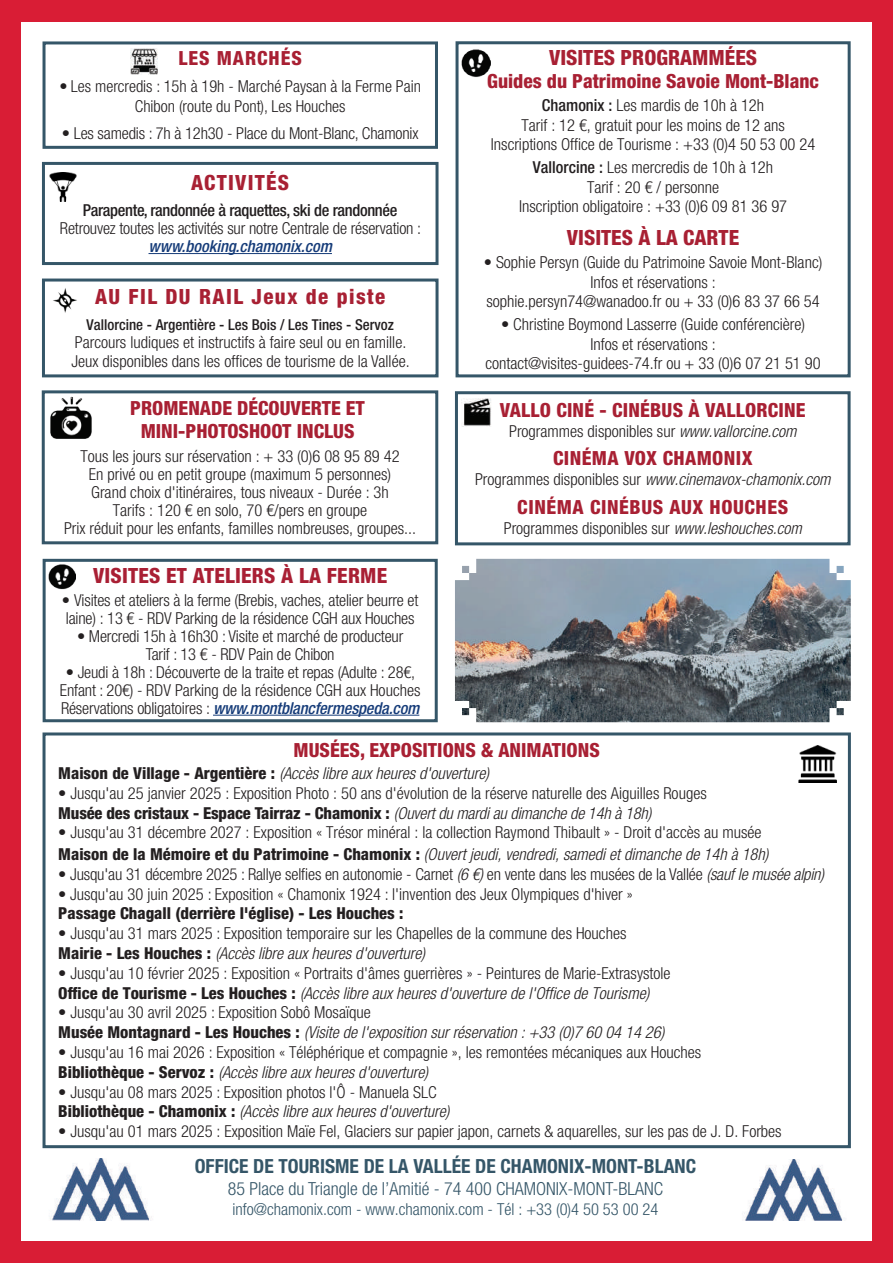
<style>
.page{position:relative;width:893px;height:1263px;background:#fff}
.page>*{position:absolute;margin:0;border:0;box-sizing:border-box;transform-origin:0 0}
.t1{font:800 condensed 21px "Helvetica Neue LT Std";color:#a82033}
.t2{font:800 condensed 21px "Helvetica Neue LT Std";letter-spacing:.01em;color:#a91f34}
.t3{font:800 condensed 21px "Helvetica Neue LT Std";letter-spacing:.07em;color:#a82033}
.t4{font:800 condensed 21px "Helvetica Neue LT Std";letter-spacing:.06em;color:#a82033}
.t5{font:800 condensed 19.5px/23.4px "Helvetica Neue LT Std";color:#a82033;text-align:center}
.t6{font:700 condensed 19.5px "Helvetica Neue LT Std";color:#355668}
.t7{font:800 condensed 19.5px "Helvetica Neue LT Std";letter-spacing:.03em;color:#a82033}
.t8{font:800 condensed 19.5px "Helvetica Neue LT Std";letter-spacing:.02em;color:#a82033}
.t9{font:800 condensed 19.5px "Helvetica Neue LT Std";letter-spacing:.05em;color:#a82033}
.t10{font:300 condensed 18px "Helvetica Neue LT Std";color:#355668}
.t11{font:300 condensed 16.5px/19.8px "Helvetica Neue LT Std";color:#231f20;text-align:center}
.t12{font:italic 300 condensed 16.5px/19.8px "Helvetica Neue LT Std";color:#231f20}
.t13{font:300 condensed 16.5px "Helvetica Neue LT Std";color:#355668}
.t14{font:800 condensed 16.5px "Helvetica Neue LT Std";color:#231f20}
.t15{font:500 condensed 16.5px "Helvetica Neue LT Std";letter-spacing:-.02em;color:#231f20}
.t16{font:italic 500 condensed 16.5px "Helvetica Neue LT Std";color:#163c79}
.t17{font:500 condensed 15px "Helvetica Neue LT Std";color:#231f20}
.s1{font-weight:500;font-style:italic;color:#163c79}
.s2{font-weight:500}
.s3{font-style:italic}
.s4{font-style:normal}
.s5{font-weight:800;font-style:normal}
.s6{font-weight:800}
</style>
<div class="page">
<div style="left:0;top:0;width:893px;height:21px;background:#d91d35"></div>
<div style="left:0;top:1242px;width:893px;height:21px;background:#d91d35"></div>
<div style="left:0;top:1px;width:20px;height:1262px;background:#d91d35"></div>
<div style="left:873px;top:0;width:20px;height:1263px;background:#d91d35"></div>
<div style="left:43px;top:41px;width:395px;height:108px;border:3px solid #355668"></div>
<img style="left:131px;top:49px;width:27px;height:25px">
<div style="left:455px;top:391px;width:396px;height:154px;border:3px solid #355668"></div>
<img style="left:463px;top:399px;width:28px;height:27px">
<svg style="left:42px;top:732px;width:809px;height:417px"></svg>
<img style="left:799px;top:745px;width:37px;height:38px">
<img style="left:744px;top:1159px;width:99px;height:61px">
<div style="left:42px;top:279px;width:397px;height:98px;border:3px solid #355668"></div>
<img style="left:53px;top:288px;width:24px;height:25px">
<img style="left:50px;top:1158px;width:102px;height:62px">
<div style="left:456px;top:41px;width:395px;height:336px;border:3px solid #355668"></div>
<div style="left:42px;top:390px;width:396px;height:154px;border:3px solid #355668"></div>
<img style="left:50px;top:397px;width:42px;height:42px">
<hr style="left:149px;top:253px;width:183px;height:1px;background:#163c79">
<div style="left:42px;top:162px;width:396px;height:103px;border:3px solid #355668"></div>
<img style="left:49px;top:172px;width:28px;height:29px">
<img style="left:455px;top:559px;width:396px;height:163px">
<img style="left:461px;top:49px;width:29px;height:28px">
<hr style="left:213px;top:715px;width:206px;height:1px;background:#163c79">
<div style="left:43px;top:559px;width:395px;height:163px;border:3px solid #355668"></div>
<img style="left:49px;top:564px;width:26px;height:25px">
<p class="t9" style="left:178px;top:46px;width:125px">LES MARCHÉS</p>
<p class="t11" style="left:60px;top:76px;width:363px">• Les mercredis : 15h à 19h - Marché Paysan à la Ferme Pain<br>Chibon (route du Pont), Les Houches</p>
<p class="t11" style="left:62px;top:123px;width:358px">• Les samedis : 7h à 12h30 - Place du Mont-Blanc, Chamonix</p>
<p class="t4" style="left:191px;top:170px;width:99px">ACTIVITÉS</p>
<p class="t15" style="left:83px;top:200px;width:316px">Parapente, randonnée à raquettes, ski de randonnée</p>
<p class="t11" style="left:60px;top:218px;width:363px">Retrouvez toutes les activités sur notre Centrale de réservation :</p>
<p class="t16" style="left:149px;top:236px;width:185px">www.booking.chamonix.com</p>
<p class="t3" style="left:95px;top:283px;width:292px">AU FIL DU RAIL Jeux de piste</p>
<p class="t17" style="left:87px;top:315px;width:309px">Vallorcine - Argentière - Les Bois / Les Tines - Servoz</p>
<p class="t11" style="left:71px;top:332px;width:340px;text-align:left">Parcours ludiques et instructifs à faire seul ou en famille.<br>Jeux disponibles dans les offices de tourisme de la Vallée.</p>
<p class="t5" style="left:130px;top:396px;width:236px">PROMENADE DÉCOUVERTE ET<br>MINI-PHOTOSHOOT INCLUS</p>
<p class="t11" style="left:64px;top:447px;width:354px;line-height:18px">Tous les jours sur réservation : + 33 (0)6 08 95 89 42<br>En privé ou en petit groupe (maximum 5 personnes)<br>Grand choix d'itinéraires, tous niveaux - Durée : 3h<br>Tarifs : 120 € en solo, 70 €/pers en groupe<br>Prix réduit pour les enfants, familles nombreuses, groupes...</p>
<p class="t2" style="left:93px;top:562px;width:296px">VISITES ET ATELIERS À LA FERME</p>
<p class="t11" style="left:62px;top:591px;width:358px;line-height:18px;text-align:left">• Visites et ateliers à la ferme (Brebis, vaches, atelier beurre et laine) : 13 € - RDV Parking de la résidence CGH aux Houches</p>
<p class="t11" style="left:77px;top:627px;width:328px;line-height:18px">• Mercredi 15h à 16h30 : Visite et marché de producteur<br>Tarif : 13 € - RDV Pain de Chibon</p>
<p class="t11" style="left:60px;top:663px;width:362px;line-height:17.7px">• Jeudi à 18h : Découverte de la traite et repas (Adulte : 28€,<br>Enfant : 20€) - RDV Parking de la résidence CGH aux Houches<br>Réservations obligatoires : <span class="s1">www.montblancfermespeda.com</span></p>
<p class="t1" style="left:549px;top:44px;width:210px">VISITES PROGRAMMÉES</p>
<p class="t5" style="left:487px;top:69px;width:333px">Guides du Patrimoine Savoie Mont-Blanc</p>
<p class="t11" style="left:491px;top:95px;width:326px"><span class="s2">Chamonix :</span> Les mardis de 10h à 12h<br>Tarif : 12 €, gratuit pour les moins de 12 ans<br>Inscriptions Office de Tourisme : +33 (0)4 50 53 00 24</p>
<p class="t11" style="left:519px;top:157px;width:270px"><span class="s2">Vallorcine :</span> Les mercredis de 10h à 12h<br>Tarif : 20 € / personne<br>Inscription obligatoire : +33 (0)6 09 81 36 97</p>
<p class="t1" style="left:567px;top:224px;width:174px">VISITES À LA CARTE</p>
<p class="t11" style="left:484px;top:252px;width:340px">• Sophie Persyn (Guide du Patrimoine Savoie Mont-Blanc)<br>Infos et réservations :<br>sophie.persyn74@wanadoo.fr ou + 33 (0)6 83 37 66 54</p>
<p class="t11" style="left:485px;top:314px;width:337px">• Christine Boymond Lasserre (Guide conférencière)<br>Infos et réservations :<br>contact@visites-guidees-74.fr ou + 33 (0)6 07 21 51 90</p>
<p class="t5" style="left:500px;top:398px;width:307px">VALLO CINÉ - CINÉBUS À VALLORCINE</p>
<p class="t11" style="left:509px;top:421px;width:289px">Programmes disponibles sur <span class="s3">www.vallorcine.com</span></p>
<p class="t8" style="left:553px;top:446px;width:201px">CINÉMA VOX CHAMONIX</p>
<p class="t12" style="left:475px;top:470px;width:357px"><span class="s4">Programmes disponibles sur</span> www.cinemavox-chamonix.com</p>
<p class="t7" style="left:517px;top:495px;width:272px">CINÉMA CINÉBUS AUX HOUCHES</p>
<p class="t11" style="left:504px;top:518px;width:300px">Programmes disponibles sur <span class="s3">www.leshouches.com</span></p>
<p class="t5" style="left:294px;top:738px;width:308px">MUSÉES, EXPOSITIONS &amp; ANIMATIONS</p>
<p class="t12" style="left:58px;top:764px;width:432px"><span class="s5">Maison de Village - Argentière :</span> (Accès libre aux heures d'ouverture)</p>
<p class="t11" style="left:58px;top:783px;width:650px;text-align:left">• Jusqu'au 25 janvier 2025 : Exposition Photo : 50 ans d'évolution de la réserve naturelle des Aiguilles Rouges<br><span class="s6">Musée des cristaux - Espace Tairraz - Chamonix :</span> <span class="s3">(Ouvert du mardi au dimanche de 14h à 18h)</span></p>
<p class="t11" style="left:58px;top:822px;width:712px;line-height:21.6px;text-align:left">• Jusqu'au 31 décembre 2027 : Exposition « Trésor minéral : la collection Raymond Thibault » - Droit d'accès au musée<br><span class="s6">Maison de la Mémoire et du Patrimoine - Chamonix :</span> <span class="s3">(Ouvert jeudi, vendredi, samedi et dimanche de 14h à 18h)</span></p>
<p class="t11" style="left:58px;top:864px;width:767px">• Jusqu'au 31 décembre 2025 : Rallye selfies en autonomie - Carnet <span class="s3">(6 €)</span> en vente dans les musées de la Vallée <span class="s3">(sauf le musée alpin)</span></p>
<p class="t11" style="left:58px;top:884px;width:576px">• Jusqu'au 30 juin 2025 : Exposition « Chamonix 1924 : l'invention des Jeux Olympiques d'hiver »</p>
<p class="t14" style="left:58px;top:903px;width:347px">Passage Chagall (derrière l'église) - Les Houches :</p>
<p class="t11" style="left:58px;top:923px;width:570px;text-align:left">• Jusqu'au 31 mars 2025 : Exposition temporaire sur les Chapelles de la commune des Houches<br><span class="s6">Mairie - Les Houches :</span> <span class="s3">(Accès libre aux heures d'ouverture)</span></p>
<p class="t11" style="left:58px;top:963px;width:614px;text-align:left">• Jusqu'au 10 février 2025 : Exposition « Portraits d'âmes guerrières » - Peintures de Marie-Extrasystole<br><span class="s6">Office de Tourisme - Les Houches :</span> <span class="s3">(Accès libre aux heures d'ouverture de l'Office de Tourisme)</span></p>
<p class="t12" style="left:58px;top:1003px;width:608px"><span class="s4">• Jusqu'au 30 avril 2025 : Exposition Sobô Mosaïque<br></span><span class="s5">Musée Montagnard - Les Houches :</span> (Visite de l'exposition sur réservation : +33 (0)7 60 04 14 26)</p>
<p class="t11" style="left:58px;top:1042px;width:644px;text-align:left">• Jusqu'au 16 mai 2026 : Exposition « Téléphérique et compagnie », les remontées mécaniques aux Houches<br><span class="s6">Bibliothèque - Servoz :</span> <span class="s3">(Accès libre aux heures d'ouverture)</span></p>
<p class="t11" style="left:58px;top:1082px;width:393px;text-align:left">• Jusqu'au 08 mars 2025 : Exposition photos l'Ô - Manuela SLC<br><span class="s6">Bibliothèque - Chamonix :</span> <span class="s3">(Accès libre aux heures d'ouverture)</span></p>
<p class="t11" style="left:58px;top:1121px;width:725px">• Jusqu'au 01 mars 2025 : Exposition Maïe Fel, Glaciers sur papier japon, carnets &amp; aquarelles, sur les pas de J. D. Forbes</p>
<p class="t6" style="left:195px;top:1154px;width:503px">OFFICE DE TOURISME DE LA VALLÉE DE CHAMONIX-MONT-BLANC</p>
<p class="t10" style="left:228px;top:1178px;width:437px">85 Place du Triangle de l’Amitié - 74 400 CHAMONIX-MONT-BLANC</p>
<p class="t13" style="left:233px;top:1199px;width:427px">info@chamonix.com - www.chamonix.com - Tél : +33 (0)4 50 53 00 24</p>
</div>
